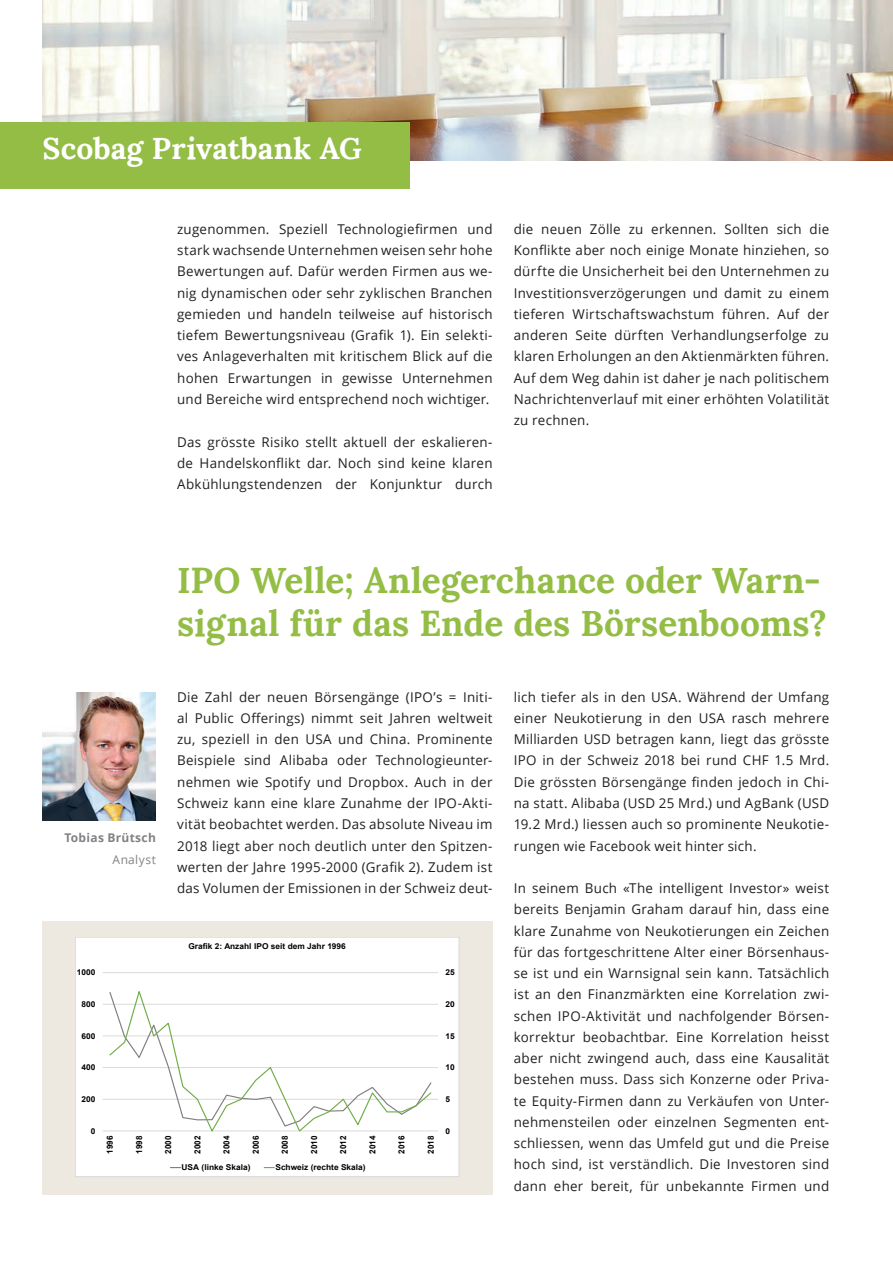
<style>
.page{position:relative;width:893px;height:1263px;background:#fff}
.page>*{position:absolute;margin:0;border:0;box-sizing:border-box;transform-origin:0 0}
.t1{font:700 36px/43.2px "Lora";letter-spacing:.005em;color:#94bd46}
.t2{font:700 30px "Lora";letter-spacing:.005em;color:#fff}
.t3{font:13.5px/21.3px "Open Sans";letter-spacing:.02em;color:#231f20;text-align:justify}
.t4{font:700 12px "Open Sans";letter-spacing:.025em;color:#808285}
.t5{font:12px "Open Sans";letter-spacing:.04em;color:#808285}
.t6{font:700 8.4px "Arial";color:#000;scale:.96 1}
.t7{font:700 8.1px "Arial";color:#000;scale:1.04 1}
</style>
<div class="page">
<img style="left:43px;top:0;width:850px;height:160px">
<div style="left:0;top:122px;width:409px;height:66px;background:#94bd46"></div>
<div style="left:43px;top:921px;width:450px;height:274px;background:#ede9e1"></div>
<div style="left:75px;top:937px;width:384px;height:239px;background:#fff"></div>
<hr style="left:103px;top:1099px;width:335px;height:1px;background:#d9d9d9">
<hr style="left:103px;top:1067px;width:335px;height:1px;background:#d9d9d9">
<hr style="left:103px;top:1036px;width:335px;height:1px;background:#d9d9d9">
<hr style="left:103px;top:1004px;width:335px;height:1px;background:#d9d9d9">
<hr style="left:103px;top:972px;width:335px;height:1px;background:#d9d9d9">
<hr style="left:103px;top:1131px;width:335px;height:1px;background:#d9d9d9">
<svg style="left:108px;top:991px;width:324px;height:140px"></svg>
<div style="left:75px;top:937px;width:384px;height:240px;border:1px solid #d9d9d9"></div>
<img style="left:43px;top:693px;width:113px;height:127px">
<h2 class="t2" style="left:43px;top:123px;width:321px">Scobag Privatbank AG</h2>
<p class="t3" style="left:177px;top:218px;width:317px">zugenommen. Speziell Technologiefirmen und stark wachsende Unternehmen weisen sehr hohe Bewertungen auf. Dafür werden Firmen aus we&shy;nig dynamischen oder sehr zyklischen Branchen gemieden und handeln teilweise auf historisch tiefem Bewertungsniveau (Grafik 1). Ein selekti&shy;ves Anlageverhalten mit kritischem Blick auf die hohen Erwartungen in gewisse Unternehmen und Bereiche wird entsprechend noch wichtiger.</p>
<p class="t3" style="left:177px;top:431px;width:317px">Das grösste Risiko stellt aktuell der eskalieren&shy;de Handelskonflikt dar. Noch sind keine klaren Abkühlungstendenzen der Konjunktur durch</p>
<p class="t3" style="left:514px;top:218px;width:317px">die neuen Zölle zu erkennen. Sollten sich die Konflikte aber noch einige Monate hinziehen, so dürfte die Unsicherheit bei den Unternehmen zu Investitionsverzögerungen und damit zu einem tieferen Wirtschaftswachstum führen. Auf der anderen Seite dürften Verhandlungserfolge zu klaren Erholungen an den Aktienmärkten führen.<br>Auf dem Weg dahin ist daher je nach politischem Nachrichtenverlauf mit einer erhöhten Volatilität zu rechnen.</p>
<h1 class="t1" style="left:177px;top:555px;width:651px">IPO Welle; Anlegerchance oder Warn&shy;signal für das Ende des Börsenbooms?</h1>
<p class="t4" style="left:64px;top:829px;width:93px">Tobias Brütsch</p>
<p class="t5" style="left:113px;top:852px;width:45px">Analyst</p>
<p class="t3" style="left:177px;top:686px;width:317px">Die Zahl der neuen Börsengänge (IPO’s = Initi&shy;al Public Offerings) nimmt seit Jahren weltweit zu, speziell in den USA und China. Prominente Beispiele sind Alibaba oder Technologieunter&shy;nehmen wie Spotify und Dropbox. Auch in der Schweiz kann eine klare Zunahme der IPO-Akti&shy;vität beobachtet werden. Das absolute Niveau im 2018 liegt aber noch deutlich unter den Spitzen&shy;werten der Jahre 1995-2000 (Grafik 2). Zudem ist das Volumen der Emissionen in der Schweiz deut-</p>
<p class="t7" style="left:188px;top:940px;width:153px">Grafik 2: Anzahl IPO seit dem Jahr 1996</p>
<p class="t7" style="left:77px;top:967px;width:19px">1000</p>
<p class="t7" style="left:445px;top:967px;width:10px">25</p>
<p class="t7" style="left:81px;top:999px;width:15px">800</p>
<p class="t7" style="left:445px;top:999px;width:10px">20</p>
<p class="t7" style="left:81px;top:1030px;width:15px">600</p>
<p class="t7" style="left:445px;top:1030px;width:10px">15</p>
<p class="t7" style="left:81px;top:1062px;width:15px">400</p>
<p class="t7" style="left:445px;top:1062px;width:10px">10</p>
<p class="t7" style="left:81px;top:1094px;width:15px">200</p>
<p class="t7" style="left:445px;top:1094px;width:6px">5</p>
<p class="t7" style="left:91px;top:1125px;width:6px">0</p>
<p class="t7" style="left:445px;top:1125px;width:6px">0</p>
<p class="t6" style="left:104px;top:1154px;width:20px;rotate:-90deg">1996</p>
<p class="t6" style="left:134px;top:1154px;width:20px;rotate:-90deg">1998</p>
<p class="t6" style="left:163px;top:1154px;width:20px;rotate:-90deg">2000</p>
<p class="t6" style="left:192px;top:1154px;width:20px;rotate:-90deg">2002</p>
<p class="t6" style="left:221px;top:1154px;width:20px;rotate:-90deg">2004</p>
<p class="t6" style="left:250px;top:1154px;width:20px;rotate:-90deg">2006</p>
<p class="t6" style="left:279px;top:1154px;width:20px;rotate:-90deg">2008</p>
<p class="t6" style="left:309px;top:1154px;width:20px;rotate:-90deg">2010</p>
<p class="t6" style="left:338px;top:1154px;width:20px;rotate:-90deg">2012</p>
<p class="t6" style="left:367px;top:1154px;width:20px;rotate:-90deg">2014</p>
<p class="t6" style="left:396px;top:1154px;width:20px;rotate:-90deg">2016</p>
<p class="t6" style="left:425px;top:1154px;width:20px;rotate:-90deg">2018</p>
<p class="t7" style="left:182px;top:1162px;width:68px">USA (linke Skala)</p>
<p class="t7" style="left:275px;top:1162px;width:88px">Schweiz (rechte Skala)</p>
<p class="t3" style="left:514px;top:686px;width:317px">lich tiefer als in den USA. Während der Umfang einer Neukotierung in den USA rasch mehrere Milliarden USD betragen kann, liegt das grösste IPO in der Schweiz 2018 bei rund CHF 1.5 Mrd.<br>Die grössten Börsengänge finden jedoch in Chi&shy;na statt. Alibaba (USD 25 Mrd.) und AgBank (USD 19.2 Mrd.) liessen auch so prominente Neukotie&shy;rungen wie Facebook weit hinter sich.</p>
<p class="t3" style="left:514px;top:877px;width:317px">In seinem Buch «The intelligent Investor» weist bereits Benjamin Graham darauf hin, dass eine klare Zunahme von Neukotierungen ein Zeichen für das fortgeschrittene Alter einer Börsenhaus&shy;se ist und ein Warnsignal sein kann. Tatsächlich ist an den Finanzmärkten eine Korrelation zwi&shy;schen IPO-Aktivität und nachfolgender Börsen&shy;korrektur beobachtbar. Eine Korrelation heisst aber nicht zwingend auch, dass eine Kausalität bestehen muss. Dass sich Konzerne oder Priva&shy;te Equity-Firmen dann zu Verkäufen von Unter&shy;nehmensteilen oder einzelnen Segmenten ent&shy;schliessen, wenn das Umfeld gut und die Preise hoch sind, ist verständlich. Die Investoren sind dann eher bereit, für unbekannte Firmen und</p>
</div>
